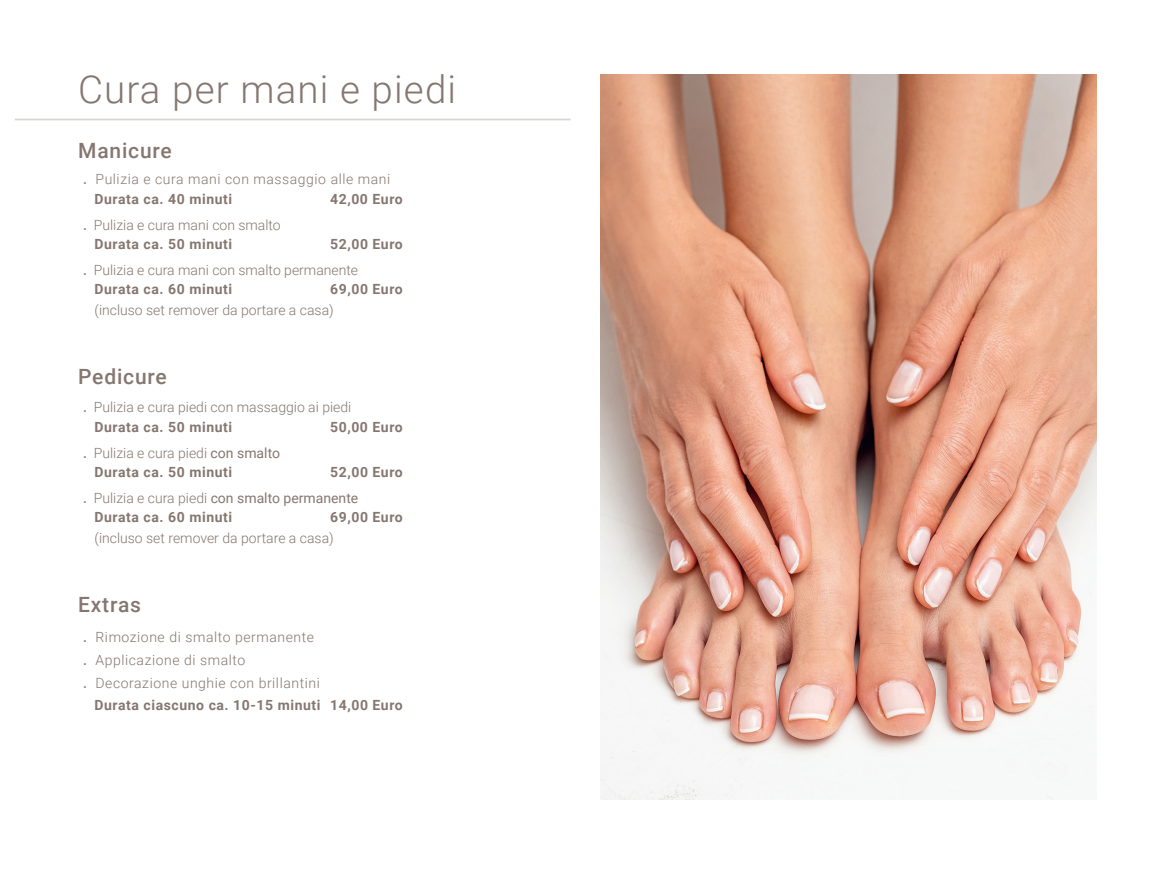
<style>
.page{position:relative;width:1171px;height:874px;background:#fff}
.page>*{position:absolute;margin:0;border:0;box-sizing:border-box;transform-origin:0 0}
.t1{font:300 38.5px "Roboto";letter-spacing:.03em;color:#857670}
.t2{font:500 21px "Roboto";letter-spacing:.04em;color:#857670}
.t3{font:300 14px/19.2px "Roboto";color:#857670}
.t4{font:300 14px/19.2px "Roboto";letter-spacing:.04em;color:#857670}
.t5{font:700 14px "Roboto";letter-spacing:.04em;color:#857670}
.t6{font:14px/25.9px "Roboto";color:#857670}
.s1{font-weight:500}
.s2{font-weight:700}
.s3{font-weight:400}
.s4{font-weight:300}
</style>
<div class="page">
<img style="left:600px;top:74px;width:496px;height:725px">
<hr style="left:15px;top:119px;width:555px;height:1px;background:#b2aea5">
<h1 class="t1" style="left:78px;top:63px;width:379px">Cura per mani e piedi</h1>
<h2 class="t2" style="left:78px;top:135px;width:95px">Manicure</h2>
<p class="t4" style="left:95px;top:169px;width:297px;text-indent:-11px"><span class="s1">.</span> Pulizia e cura mani con massaggio alle mani<br><span class="s2">Durata ca. 40 minuti</span></p>
<p class="t5" style="left:330px;top:189px;width:74px">42,00 Euro</p>
<p class="t3" style="left:95px;top:214px;width:188px;text-indent:-11px"><span class="s1">.</span> Pulizia e cura mani con smalto<br><span class="s2">Durata ca. 50 minuti</span></p>
<p class="t3" style="left:83px;top:230px;width:321px;line-height:25.9px;text-indent:247px"><span class="s2">52,00 Euro </span><span class="s1">.</span> Pulizia e cura mani con smalto permanente</p>
<p class="t5" style="left:95px;top:279px;width:139px">Durata ca. 60 minuti</p>
<p class="t5" style="left:330px;top:279px;width:74px">69,00 Euro</p>
<p class="t3" style="left:95px;top:300px;width:241px">(incluso set remover da portare a casa)</p>
<h2 class="t2" style="left:78px;top:361px;width:90px">Pedicure</h2>
<p class="t3" style="left:95px;top:397px;width:258px;text-indent:-11px"><span class="s1">.</span> Pulizia e cura piedi con massaggio ai piedi<br><span class="s2">Durata ca. 50 minuti</span></p>
<p class="t5" style="left:330px;top:416px;width:74px">50,00 Euro</p>
<p class="t3" style="left:95px;top:442px;width:187px;text-indent:-11px"><span class="s1">.</span> Pulizia e cura piedi <span class="s3">con smalto<br></span><span class="s2">Durata ca. 50 minuti</span></p>
<p class="t6" style="left:83px;top:458px;width:321px;text-indent:247px"><span class="s2">52,00 Euro </span><span class="s1">.</span> <span class="s4">Pulizia e cura piedi</span> con smalto permanente</p>
<p class="t5" style="left:95px;top:507px;width:139px">Durata ca. 60 minuti</p>
<p class="t5" style="left:330px;top:507px;width:74px">69,00 Euro</p>
<p class="t3" style="left:95px;top:527px;width:241px">(incluso set remover da portare a casa)</p>
<h2 class="t2" style="left:78px;top:589px;width:64px">Extras</h2>
<p class="t4" style="left:83px;top:626px;width:232px"><span class="s1">.</span> Rimozione di smalto permanente</p>
<p class="t4" style="left:83px;top:649px;width:164px"><span class="s1">.</span> Applicazione di smalto</p>
<p class="t4" style="left:83px;top:672px;width:238px"><span class="s1">.</span> Decorazione unghie con brillantini</p>
<p class="t5" style="left:95px;top:695px;width:310px">Durata ciascuno ca. 10-15 minuti 14,00 Euro</p>
</div>
